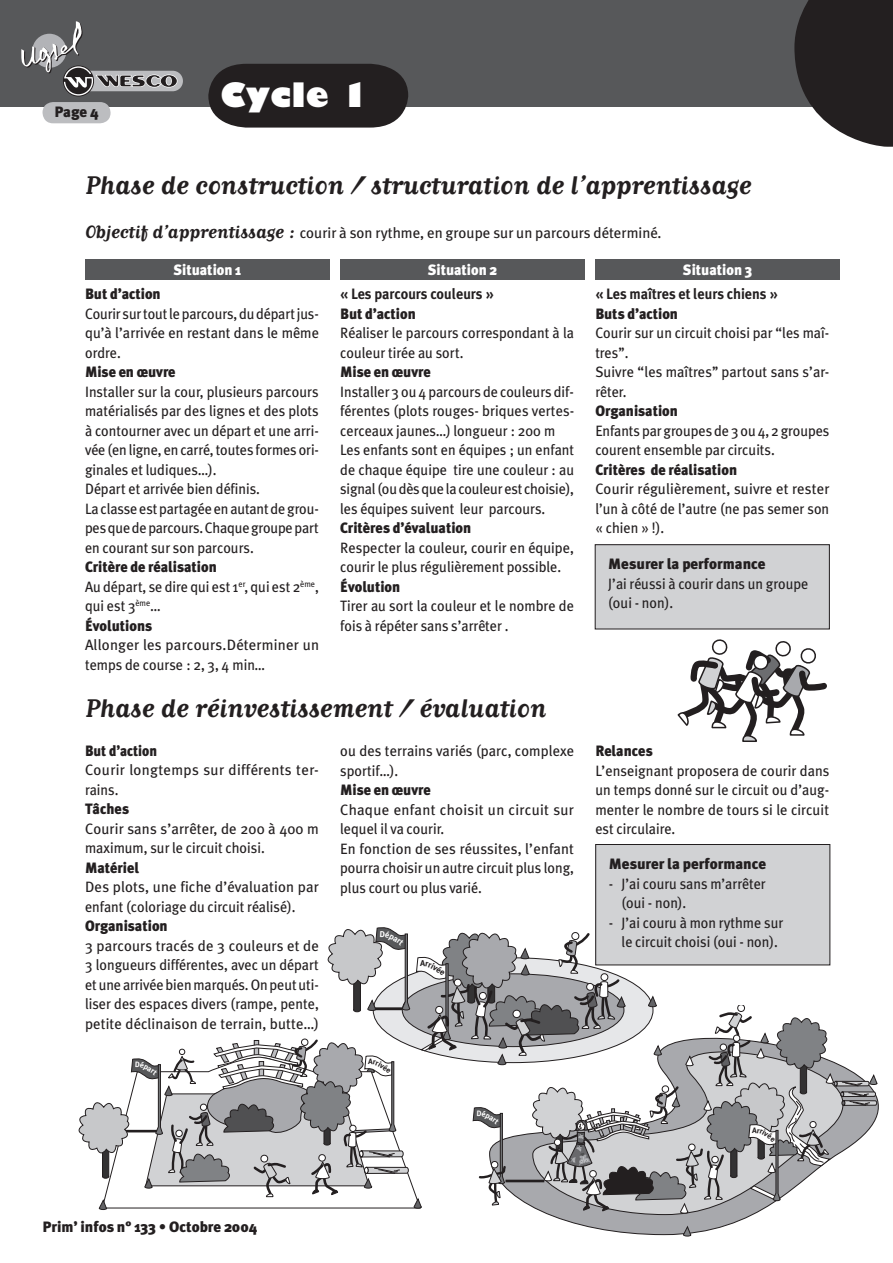
<style>
.page{position:relative;width:893px;height:1263px;background:#fff}
.page>*{position:absolute;margin:0;border:0;box-sizing:border-box;transform-origin:0 0}
.t1{font:800 33px "Gill Sans";color:#fff}
.t2{font:700 30px "Matrix Script";color:#231f20}
.t3{font:15px/19.5px "Meta Plus";color:#231f20;scale:.95 1}
.t4{font:15px/19.5px "Meta Plus";color:#231f20}
.t5{font:15px/19.5px "Meta Plus";color:#231f20;scale:.96 1}
.t6{font:900 15px "Meta Plus";color:#231f20;scale:.95 1}
.t7{font:900 15px "Meta Plus";color:#231f20}
.t8{font:700 15px "Meta Plus";color:#231f20;scale:.95 1}
.t9{font:15px/19.5px "Meta Plus";letter-spacing:.02em;color:#231f20}
.t10{font:900 15px "Meta Plus";color:#fff;scale:.95 1}
.t11{font:900 15px "Meta Plus";color:#231f20;scale:.9 1}
.s1{font-family:"Matrix Script";font-weight:700;font-size:21px}
.s2{font-weight:900}
</style>
<div class="page">
<svg style="left:549px;top:1215px;width:204px;height:20px"></svg>
<svg style="left:683px;top:1226px;width:8px;height:10px"></svg>
<div style="left:0;top:0;width:893px;height:106px;background:#57585a"></div>
<svg style="left:43px;top:102px;width:68px;height:21px"></svg>
<svg style="left:208px;top:64px;width:200px;height:64px;background:#2e2b2c"></svg>
<div style="left:71px;top:71px;width:112px;height:20px;background:#bcbdc0;border-radius:10px"></div>
<div style="left:63px;top:65px;width:31px;height:32px;background:#403f41;border-radius:50%"></div>
<svg style="left:21px;top:21px;width:157px;height:75px"></svg>
<svg style="left:794px;top:0;width:99px;height:147px"></svg>
<div style="left:85px;top:259px;width:245px;height:21px;background:#57585a"></div>
<div style="left:340px;top:259px;width:245px;height:21px;background:#57585a"></div>
<div style="left:595px;top:259px;width:245px;height:21px;background:#57585a"></div>
<svg style="left:677px;top:639px;width:150px;height:103px"></svg>
<div style="left:595px;top:545px;width:234px;height:84px;background:#d1d2d4"></div>
<div style="left:595px;top:544px;width:235px;height:85px;border:1px solid #231f20"></div>
<div style="left:596px;top:844px;width:234px;height:121px;background:#d1d2d4"></div>
<div style="left:595px;top:844px;width:235px;height:121px;border:1px solid #231f20"></div>
<svg style="left:78px;top:926px;width:799px;height:288px"></svg>
<p class="t7" style="left:54px;top:103px;width:46px">Page 4</p>
<h1 class="t1" style="left:220px;top:74px;width:150px">Cycle 1</h1>
<h2 class="t2" style="left:85px;top:170px;width:668px">Phase de construction / structuration de l’apprentissage</h2>
<p class="t4" style="left:85px;top:223px;width:578px"><span class="s1">Objectif d’apprentissage :</span> courir à son rythme, en groupe sur un parcours déterminé.</p>
<p class="t10" style="left:173px;top:261px;width:73px">Situation 1</p>
<p class="t6" style="left:85px;top:285px;width:81px">But d’action</p>
<p class="t3" style="left:85px;top:304px;width:248px;text-align:justify">Courir sur tout le parcours, du départ jus&shy;qu’à l’arrivée en restant dans le même ordre.</p>
<p class="t6" style="left:85px;top:363px;width:97px">Mise en œuvre</p>
<p class="t3" style="left:85px;top:382px;width:248px">Installer sur la cour, plusieurs parcours matérialisés par des lignes et des plots à contourner avec un départ et une arri&shy;vée (en ligne, en carré, toutes formes ori&shy;ginales et ludiques…).<br>Départ et arrivée bien définis.<br>La classe est partagée en autant de grou&shy;pes que de parcours. Chaque groupe part en courant sur son parcours.</p>
<p class="t3" style="left:85px;top:557px;width:248px"><span class="s2">Critère de réalisation<br></span>Au départ, se dire qui est 1<sup>er</sup>, qui est 2<sup>ème</sup>, qui est 3<sup>ème</sup>…<br><span class="s2">Évolutions</span></p>
<p class="t4" style="left:85px;top:635px;width:235px">Allonger les parcours.Déterminer un temps de course : 2, 3, 4 min…</p>
<p class="t10" style="left:428px;top:261px;width:75px">Situation 2</p>
<p class="t8" style="left:340px;top:285px;width:163px">« Les parcours couleurs »</p>
<p class="t6" style="left:340px;top:305px;width:81px">But d’action</p>
<p class="t3" style="left:340px;top:323px;width:248px">Réaliser le parcours correspondant à la couleur tirée au sort.</p>
<p class="t6" style="left:340px;top:363px;width:97px">Mise en œuvre</p>
<p class="t3" style="left:340px;top:382px;width:248px">Installer 3 ou 4 parcours de couleurs dif&shy;férentes (plots rouges- briques vertes&shy;cerceaux jaunes…) longueur : 200 m Les enfants sont en équipes ; un enfant de chaque équipe tire une couleur : au signal (ou dès que la couleur est choisie), les équipes suivent leur parcours.</p>
<p class="t6" style="left:340px;top:519px;width:139px">Critères d’évaluation</p>
<p class="t5" style="left:340px;top:538px;width:245px">Respecter la couleur, courir en équipe, courir le plus régulièrement possible.</p>
<p class="t6" style="left:340px;top:578px;width:65px">Évolution</p>
<p class="t3" style="left:340px;top:596px;width:248px">Tirer au sort la couleur et le nombre de fois à répéter sans s’arrêter .</p>
<h2 class="t2" style="left:85px;top:693px;width:463px">Phase de réinvestissement / évaluation</h2>
<p class="t11" style="left:85px;top:742px;width:82px">But d’action</p>
<p class="t9" style="left:85px;top:760px;width:235px">Courir longtemps sur différents ter&shy;rains.</p>
<p class="t6" style="left:85px;top:800px;width:48px">Tâches</p>
<p class="t4" style="left:85px;top:818px;width:235px">Courir sans s’arrêter, de 200 à 400 m maximum, sur le circuit choisi.</p>
<p class="t6" style="left:85px;top:859px;width:58px">Matériel</p>
<p class="t4" style="left:85px;top:877px;width:235px">Des plots, une fiche d’évaluation par enfant (coloriage du circuit réalisé).</p>
<p class="t6" style="left:85px;top:917px;width:89px">Organisation</p>
<p class="t4" style="left:85px;top:935px;width:235px;text-align:justify">3 parcours tracés de 3 couleurs et de 3 longueurs différentes, avec un départ et une arrivée bien marqués. On peut uti&shy;liser des espaces divers (rampe, pente, petite déclinaison de terrain, butte…)</p>
<p class="t4" style="left:340px;top:741px;width:236px">ou des terrains variés (parc, complexe sportif…).</p>
<p class="t6" style="left:340px;top:781px;width:97px">Mise en œuvre</p>
<p class="t4" style="left:340px;top:799px;width:235px">Chaque enfant choisit un circuit sur lequel il va courir.<br>En fonction de ses réussites, l’enfant pourra choisir un autre circuit plus long, plus court ou plus varié.</p>
<p class="t10" style="left:683px;top:261px;width:74px">Situation 3</p>
<p class="t8" style="left:595px;top:285px;width:193px">« Les maîtres et leurs chiens »</p>
<p class="t6" style="left:595px;top:305px;width:89px">Buts d’action</p>
<p class="t3" style="left:595px;top:323px;width:248px">Courir sur un circuit choisi par ‘‘les maî&shy;tres’’.<br>Suivre ‘‘les maîtres’’ partout sans s’ar&shy;rêter.</p>
<p class="t6" style="left:595px;top:402px;width:89px">Organisation</p>
<p class="t3" style="left:595px;top:421px;width:248px">Enfants par groupes de 3 ou 4, 2 groupes courent ensemble par circuits.</p>
<p class="t6" style="left:595px;top:461px;width:151px">Critères de réalisation</p>
<p class="t4" style="left:595px;top:479px;width:236px;text-align:justify">Courir régulièrement, suivre et rester l’un à côté de l’autre (ne pas semer son « chien » !).</p>
<p class="t7" style="left:608px;top:555px;width:159px">Mesurer la performance</p>
<p class="t3" style="left:608px;top:574px;width:212px">J’ai réussi à courir dans un groupe (oui - non).</p>
<p class="t6" style="left:595px;top:742px;width:62px">Relances</p>
<p class="t5" style="left:595px;top:760px;width:245px;text-align:justify">L’enseignant proposera de courir dans un temps donné sur le circuit ou d’aug&shy;menter le nombre de tours si le circuit est circulaire.</p>
<p class="t7" style="left:609px;top:855px;width:159px">Mesurer la performance</p>
<p class="t3" style="left:622px;top:873px;width:153px;text-indent:-13px">- J’ai couru sans m’arrêter (oui - non).</p>
<p class="t3" style="left:609px;top:912px;width:185px;text-align:center">- J’ai couru à mon rythme sur le circuit choisi (oui - non).</p>
<p class="t7" style="left:43px;top:1218px;width:216px">Prim’ infos n° 133 • Octobre 2004</p>
</div>
